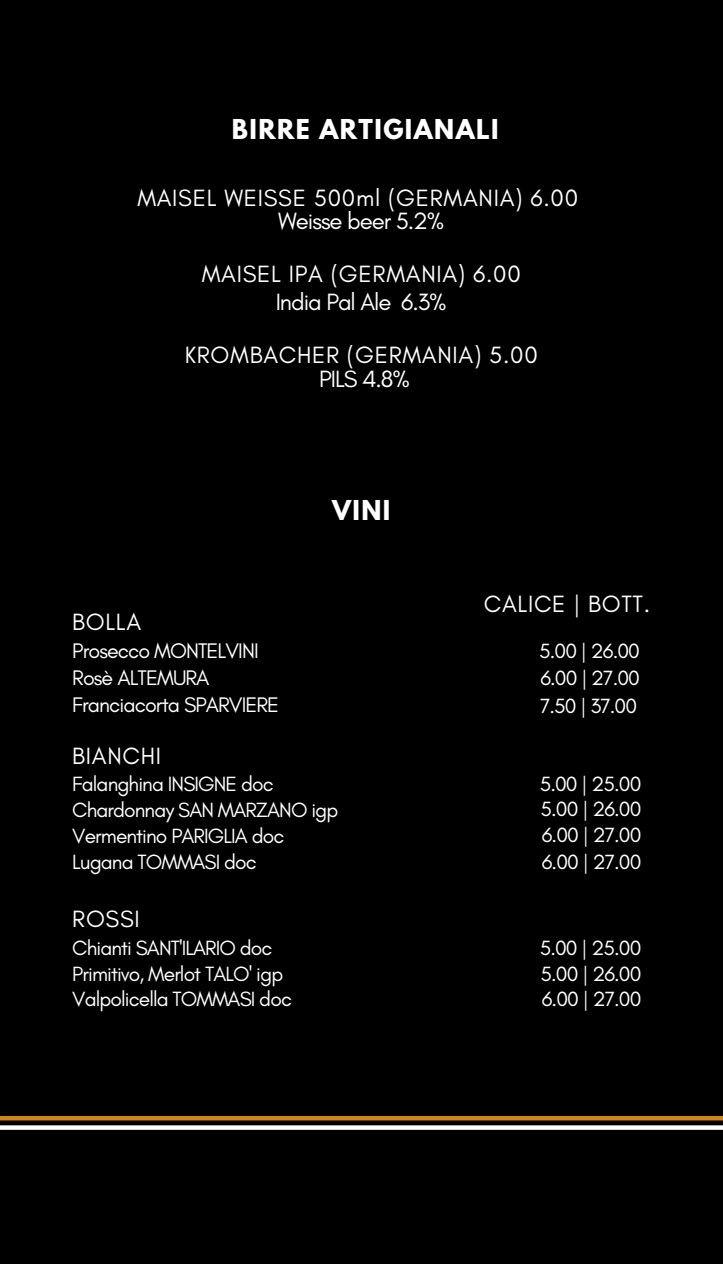
<style>
.page{position:relative;width:723px;height:1264px;background:#fff}
.page>*{position:absolute;margin:0;border:0;box-sizing:border-box;transform-origin:0 0}
.t1{font:700 24.3px "League Spartan";letter-spacing:.06em;color:#fff}
.t2{font:24px/23.2px "Glacial Indifference";letter-spacing:.03em;color:#fff;text-align:center}
.t3{font:21.45px/27px "Glacial Indifference";letter-spacing:-.045em;color:#fff}
.t4{font:21px/25.8px "Glacial Indifference";letter-spacing:-.045em;color:#fff}
</style>
<div class="page">
<div style="left:0;top:0;width:723px;height:1263px;background:#000"></div>
<svg style="left:0;top:1125px;width:723px;height:4px;background:#e9e9e9"></svg>
<div style="left:0;top:1115px;width:723px;height:5px;background:#cd871d"></div>
<p class="t1" style="left:232px;top:117px;width:268px">BIRRE ARTIGIANALI</p>
<p class="t2" style="left:137px;top:185px;width:442px">MAISEL WEISSE 500ml (GERMANIA) 6.00<br>Weisse beer 5.2%</p>
<p class="t2" style="left:202px;top:260px;width:320px;line-height:27.5px">MAISEL IPA (GERMANIA) 6.00<br>India Pal Ale 6.3%</p>
<p class="t2" style="left:185px;top:343px;width:354px">KROMBACHER (GERMANIA) 5.00<br>PILS 4.8%</p>
<p class="t2" style="left:72px;top:610px;width:70px">BOLLA</p>
<p class="t3" style="left:72px;top:636px;width:208px">Prosecco MONTELVINI<br>Rosè ALTEMURA<br>Franciacorta SPARVIERE</p>
<p class="t1" style="left:332px;top:498px;width:60px">VINI</p>
<p class="t2" style="left:484px;top:592px;width:168px">CALICE | BOTT.</p>
<p class="t4" style="left:539px;top:637px;width:102px">5.00 | 26.00</p>
<p class="t4" style="left:540px;top:692px;width:99px">7.50 | 37.00</p>
<p class="t4" style="left:540px;top:665px;width:101px">6.00 | 27.00</p>
<p class="t2" style="left:72px;top:743px;width:90px">BIANCHI</p>
<p class="t4" style="left:72px;top:771px;width:268px">Falanghina INSIGNE doc<br>Chardonnay SAN MARZANO igp<br>Vermentino PARIGLIA doc<br>Lugana TOMMASI doc</p>
<p class="t4" style="left:540px;top:771px;width:103px;line-height:24.5px">5.00 | 25.00<br>5.00 | 26.00</p>
<p class="t2" style="left:72px;top:907px;width:69px">ROSSI</p>
<p class="t4" style="left:72px;top:934px;width:221px">Chianti SANT'ILARIO doc<br>Primitivo, Merlot TALO' igp<br>Valpolicella TOMMASI doc</p>
<p class="t4" style="left:540px;top:934px;width:103px;text-align:justify">5.00 | 25.00<br>5.00 | 26.00<br>6.00 | 27.00</p>
<p class="t4" style="left:542px;top:821px;width:101px;line-height:26.5px">6.00 | 27.00<br>6.00 | 27.00</p>
</div>
